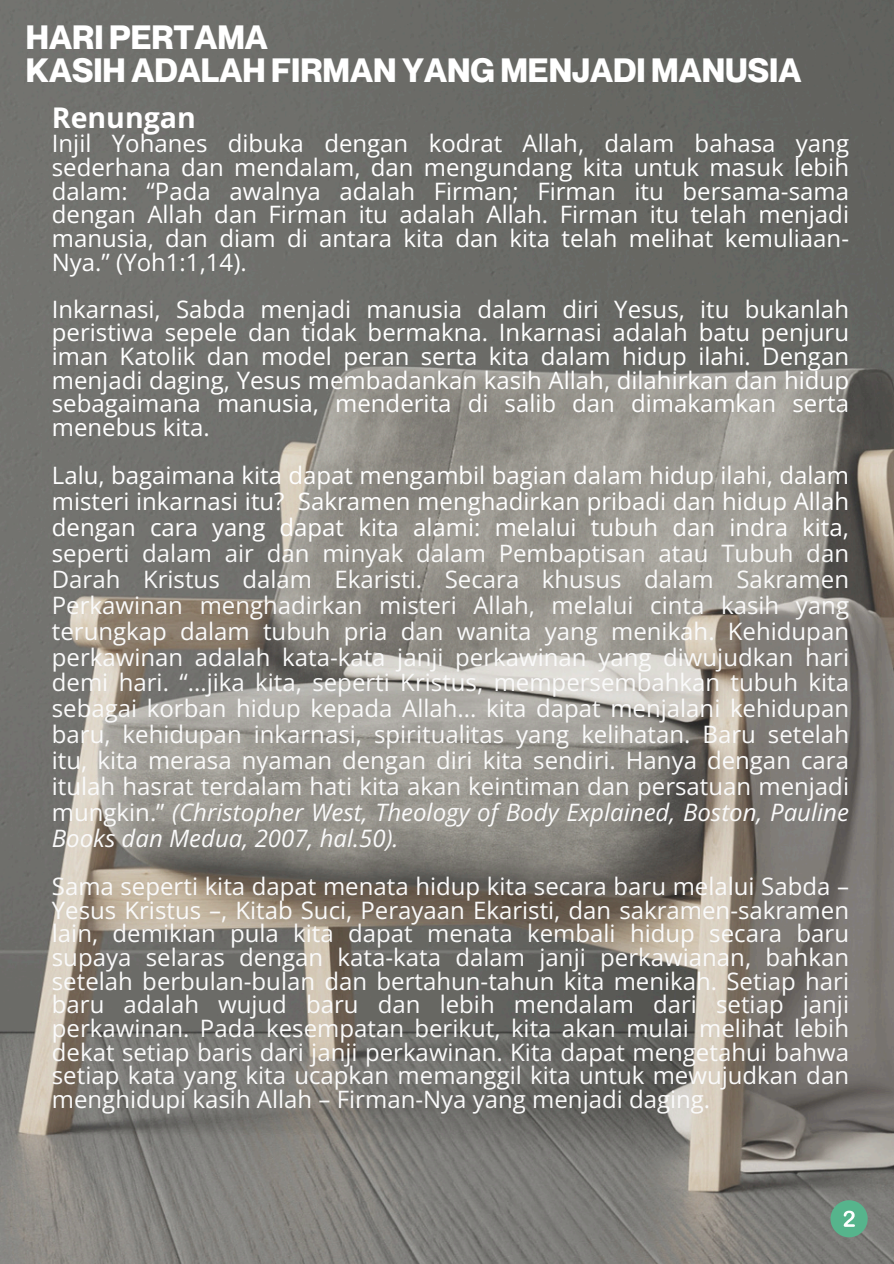
<style>
.page{position:relative;width:894px;height:1264px;background:#fff}
.page>*{position:absolute;margin:0;border:0;box-sizing:border-box;transform-origin:0 0}
.t1{font:700 33px/32.7px "Neue Montreal";color:#fff}
.t2{font:700 28.5px "Open Sans";color:#fff}
.t3{font:24px/25.8px "Open Sans";color:#fafafa;text-align:justify}
.t4{font:24px/23.7px "Open Sans";color:#fff;text-align:justify}
.s1{color:#fff}
.s2{font-style:italic}
</style>
<div class="page">
<img style="left:0;top:0;width:893px;height:1263px">
<div style="left:830px;top:1200px;width:37px;height:37px;background:#56b48c;border-radius:50%"></div>
<svg style="left:843px;top:1210px;width:11px;height:16px"></svg>
<p class="t1" style="left:26px;top:21px;width:776px">HARI PERTAMA<br>KASIH ADALAH FIRMAN YANG MENJADI MANUSIA</p>
<h1 class="t2" style="left:52px;top:97px;width:145px">Renungan</h1>
<p class="t4" style="left:52px;top:131px;width:798px">Injil Yohanes dibuka dengan kodrat Allah, dalam bahasa yang sederhana dan mendalam, dan mengundang kita untuk masuk lebih dalam: “Pada awalnya adalah Firman; Firman itu bersama-sama dengan Allah dan Firman itu adalah Allah. Firman itu telah menjadi manusia, dan diam di antara kita dan kita telah melihat kemuliaan-Nya.” (Yoh1:1,14).</p>
<p class="t4" style="left:52px;top:296px;width:798px">Inkarnasi, Sabda menjadi manusia dalam diri Yesus, itu bukanlah peristiwa sepele dan tidak bermakna. Inkarnasi adalah batu penjuru iman Katolik dan model peran serta kita dalam hidup ilahi. Dengan menjadi daging, Yesus membadankan kasih Allah, dilahirkan dan hidup sebagaimana manusia, menderita di salib dan dimakamkan serta menebus kita.</p>
<p class="t3" style="left:52px;top:462px;width:798px"><span class="s1">Lalu, bagaimana kita dapat mengambil bagian dalam hidup ilahi, dalam misteri inkarnasi itu? Sakramen menghadirkan pribadi dan hidup Allah dengan cara yang dapat kita alami: melalui tubuh dan indra kita, s</span>eperti dalam air dan minyak dalam Pembaptisan atau Tubuh dan Darah Kristus dalam Ekaristi. Secara khusus dalam Sakramen Perkawinan menghadirkan misteri Allah, melalui cinta kasih yang terungkap dalam tubuh pria dan wanita yang menikah. Kehidupan perkawinan adalah kata-kata janji perkawinan yang diwujudkan hari demi hari. “...jika kita, seperti Kristus, mempersembahkan tubuh kita sebagai korban hidup kepada Allah... kita dapat menjalani kehidupan baru, kehidupan inkarnasi, spiritualitas yang kelihatan. Baru setelah itu, kita merasa nyaman dengan diri kita sendiri. Hanya dengan cara itulah hasrat terdalam hati kita akan keintiman dan persatuan menjadi mungkin.” <span class="s2">(Christopher West, Theology of Body Explained, Boston, Pauline Books dan Medua, 2007, hal.50).</span></p>
<p class="t3" style="left:52px;top:874px;width:798px;line-height:23.7px">Sama seperti kita dapat menata hidup kita secara baru melalui Sabda – Yesus Kristus –, Kitab Suci, Perayaan Ekaristi, dan sakramen-sakramen lain, demikian pula kita dapat menata kembali hidup secara baru supaya selaras dengan kata-kata dalam janji perkawianan, bahkan setelah berbulan-bulan dan bertahun-tahun kita menikah. Setiap hari baru adalah wujud baru dan lebih mendalam dari setiap janji perkawinan. Pada kesempatan berikut, kita akan mulai melihat lebih dekat setiap baris dari janji perkawinan. Kita dapat mengetahui bahwa setiap kata yang kita ucapkan memanggil kita untuk mewujudkan dan menghidupi kasih Allah – Firman-Nya yang menjadi daging.</p>
</div>
